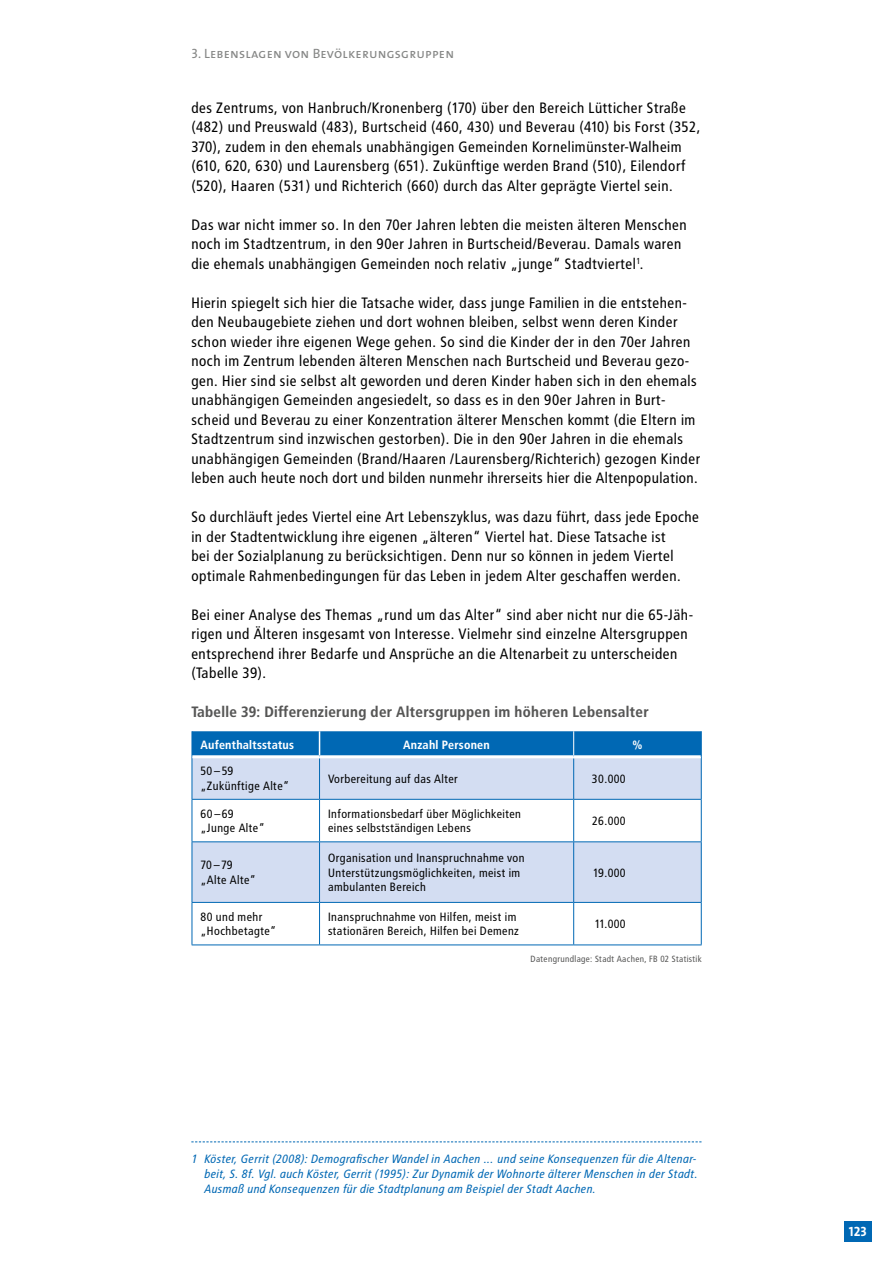
<style>
.page{position:relative;width:893px;height:1263px;background:#fff}
.page>*{position:absolute;margin:0;border:0;box-sizing:border-box;transform-origin:0 0}
.t1{font:15px/19.5px "Transit";color:#000}
.t2{font:700 15px "Transit";color:#565655}
.t3{font:13.5px "The Mix Caps";letter-spacing:.015em;color:#868786}
.t4{font:13.5px "The Mix Bold Caps";color:#fff}
.t5{font:12px/14.4px "Transit";color:#000}
.t6{font:italic 12px/15px "Transit";color:#0068b4;text-align:justify}
.t7{font:700 12px "Transit";color:#fff}
.t8{font:9px "Transit";color:#565655}
</style>
<div class="page">
<div style="left:844px;top:1221px;width:28px;height:21px;background:#0068b4"></div>
<svg style="left:191px;top:1141px;width:511px;height:1px"></svg>
<div style="left:193px;top:758px;width:508px;height:144px;background:#d3ddf2"></div>
<svg style="left:193px;top:800px;width:508px;height:41px"></svg>
<svg style="left:320px;top:903px;width:381px;height:41px"></svg>
<hr style="left:192px;top:757px;width:1px;height:42px;background:#0068b4">
<hr style="left:319px;top:758px;width:1px;height:41px;background:#0068b4">
<hr style="left:573px;top:758px;width:1px;height:41px;background:#0068b4">
<hr style="left:701px;top:757px;width:1px;height:42px;background:#0068b4">
<hr style="left:192px;top:799px;width:128px;height:1px;background:#0068b4">
<hr style="left:192px;top:800px;width:1px;height:41px;background:#0068b4">
<hr style="left:192px;top:842px;width:1px;height:60px;background:#0068b4">
<hr style="left:192px;top:903px;width:1px;height:41px;background:#0068b4">
<hr style="left:320px;top:799px;width:254px;height:1px;background:#0068b4">
<hr style="left:319px;top:800px;width:1px;height:41px;background:#0068b4">
<hr style="left:574px;top:799px;width:128px;height:1px;background:#0068b4">
<hr style="left:573px;top:800px;width:1px;height:41px;background:#0068b4">
<hr style="left:701px;top:800px;width:1px;height:41px;background:#0068b4">
<hr style="left:192px;top:841px;width:128px;height:1px;background:#0068b4">
<hr style="left:320px;top:841px;width:254px;height:1px;background:#0068b4">
<hr style="left:319px;top:842px;width:1px;height:60px;background:#0068b4">
<hr style="left:574px;top:841px;width:128px;height:1px;background:#0068b4">
<hr style="left:573px;top:842px;width:1px;height:60px;background:#0068b4">
<hr style="left:701px;top:842px;width:1px;height:60px;background:#0068b4">
<hr style="left:192px;top:902px;width:128px;height:1px;background:#0068b4">
<hr style="left:320px;top:902px;width:254px;height:1px;background:#0068b4">
<hr style="left:319px;top:903px;width:1px;height:41px;background:#0068b4">
<hr style="left:574px;top:902px;width:128px;height:1px;background:#0068b4">
<hr style="left:573px;top:903px;width:1px;height:41px;background:#0068b4">
<hr style="left:701px;top:903px;width:1px;height:41px;background:#0068b4">
<hr style="left:192px;top:944px;width:128px;height:1px;background:#0068b4">
<hr style="left:320px;top:944px;width:254px;height:1px;background:#0068b4">
<hr style="left:574px;top:944px;width:128px;height:1px;background:#0068b4">
<hr style="left:192px;top:755px;width:128px;height:3px;background:#fff">
<svg style="left:192px;top:731px;width:510px;height:26px;background:#1474ba"></svg>
<p class="t3" style="left:191px;top:42px;width:264px">3. Lebenslagen von Bevölkerungsgruppen</p>
<p class="t1" style="left:191px;top:98px;width:511px">des Zentrums, von Hanbruch/Kronenberg (170) über den Bereich Lütticher Straße (482) und Preuswald (483), Burtscheid (460, 430) und Beverau (410) bis Forst (352, 370), zudem in den ehemals unabhängigen Gemeinden Kornelimünster-Walheim (610, 620, 630) und Laurensberg (651). Zukünftige werden Brand (510), Eilendorf (520), Haaren (531) und Richterich (660) durch das Alter geprägte Viertel sein.</p>
<p class="t1" style="left:191px;top:215px;width:497px">Das war nicht immer so. In den 70er Jahren lebten die meisten älteren Menschen noch im Stadtzentrum, in den 90er Jahren in Burtscheid/Beverau. Damals waren die ehemals unabhängigen Gemeinden noch relativ „junge“ Stadtviertel<sup>1</sup>.</p>
<p class="t1" style="left:191px;top:293px;width:511px">Hierin spiegelt sich hier die Tatsache wider, dass junge Familien in die entstehen&shy;den Neubaugebiete ziehen und dort wohnen bleiben, selbst wenn deren Kinder schon wieder ihre eigenen Wege gehen. So sind die Kinder der in den 70er Jahren noch im Zentrum lebenden älteren Menschen nach Burtscheid und Beverau gezo&shy;gen. Hier sind sie selbst alt geworden und deren Kinder haben sich in den ehemals unabhängigen Gemeinden angesiedelt, so dass es in den 90er Jahren in Burt&shy;scheid und Beverau zu einer Konzentration älterer Menschen kommt (die Eltern im Stadtzentrum sind inzwischen gestorben). Die in den 90er Jahren in die ehemals unabhängigen Gemeinden (Brand/Haaren /Laurensberg/Richterich) gezogen Kinder leben auch heute noch dort und bilden nunmehr ihrerseits hier die Altenpopulation.</p>
<p class="t1" style="left:191px;top:507px;width:510px">So durchläuft jedes Viertel eine Art Lebenszyklus, was dazu führt, dass jede Epoche in der Stadtentwicklung ihre eigenen „älteren“ Viertel hat. Diese Tatsache ist<br>bei der Sozialplanung zu berücksichtigen. Denn nur so können in jedem Viertel optimale Rahmenbedingungen für das Leben in jedem Alter geschaffen werden.</p>
<p class="t1" style="left:191px;top:605px;width:504px">Bei einer Analyse des Themas „rund um das Alter“ sind aber nicht nur die 65-Jäh&shy;rigen und Älteren insgesamt von Interesse. Vielmehr sind einzelne Altersgruppen entsprechend ihrer Bedarfe und Ansprüche an die Altenarbeit zu unterscheiden (Tabelle 39).</p>
<p class="t2" style="left:191px;top:703px;width:459px">Tabelle 39: Differenzierung der Altersgruppen im höheren Lebensalter</p>
<p class="t7" style="left:200px;top:737px;width:95px">Aufenthaltsstatus</p>
<p class="t7" style="left:403px;top:737px;width:89px">Anzahl Personen</p>
<p class="t7" style="left:632px;top:737px;width:12px">%</p>
<p class="t5" style="left:200px;top:764px;width:91px">50–59 „Zukünftige Alte“</p>
<p class="t5" style="left:328px;top:771px;width:132px">Vorbereitung auf das Alter</p>
<p class="t5" style="left:592px;top:771px;width:36px">30.000</p>
<p class="t5" style="left:200px;top:807px;width:66px">60–69 „Junge Alte“</p>
<p class="t5" style="left:328px;top:807px;width:195px">Informationsbedarf über Möglichkeiten eines selbstständigen Lebens</p>
<p class="t5" style="left:592px;top:814px;width:35px">26.000</p>
<p class="t5" style="left:200px;top:858px;width:57px">70–79 „Alte Alte“</p>
<p class="t5" style="left:328px;top:851px;width:199px">Organisation und Inanspruchnahme von<br>Unterstützungsmöglichkeiten, meist im ambulanten Bereich</p>
<p class="t5" style="left:593px;top:865px;width:34px">19.000</p>
<p class="t5" style="left:200px;top:910px;width:78px">80 und mehr „Hochbetagte“</p>
<p class="t5" style="left:328px;top:910px;width:193px">Inanspruchnahme von Hilfen, meist im stationären Bereich, Hilfen bei Demenz</p>
<p class="t5" style="left:595px;top:917px;width:33px">11.000</p>
<p class="t8" style="left:531px;top:953px;width:173px">Datengrundlage: Stadt Aachen, FB 02 Statistik</p>
<p class="t6" style="left:204px;top:1151px;width:495px;text-indent:-13px">1 Köster, Gerrit (2008): Demografischer Wandel in Aachen … und seine Konsequenzen für die Altenar&shy;beit, S. 8f. Vgl. auch Köster, Gerrit (1995): Zur Dynamik der Wohnorte älterer Menschen in der Stadt.<br>Ausmaß und Konsequenzen für die Stadtplanung am Beispiel der Stadt Aachen.</p>
<p class="t4" style="left:849px;top:1220px;width:19px">123</p>
</div>
